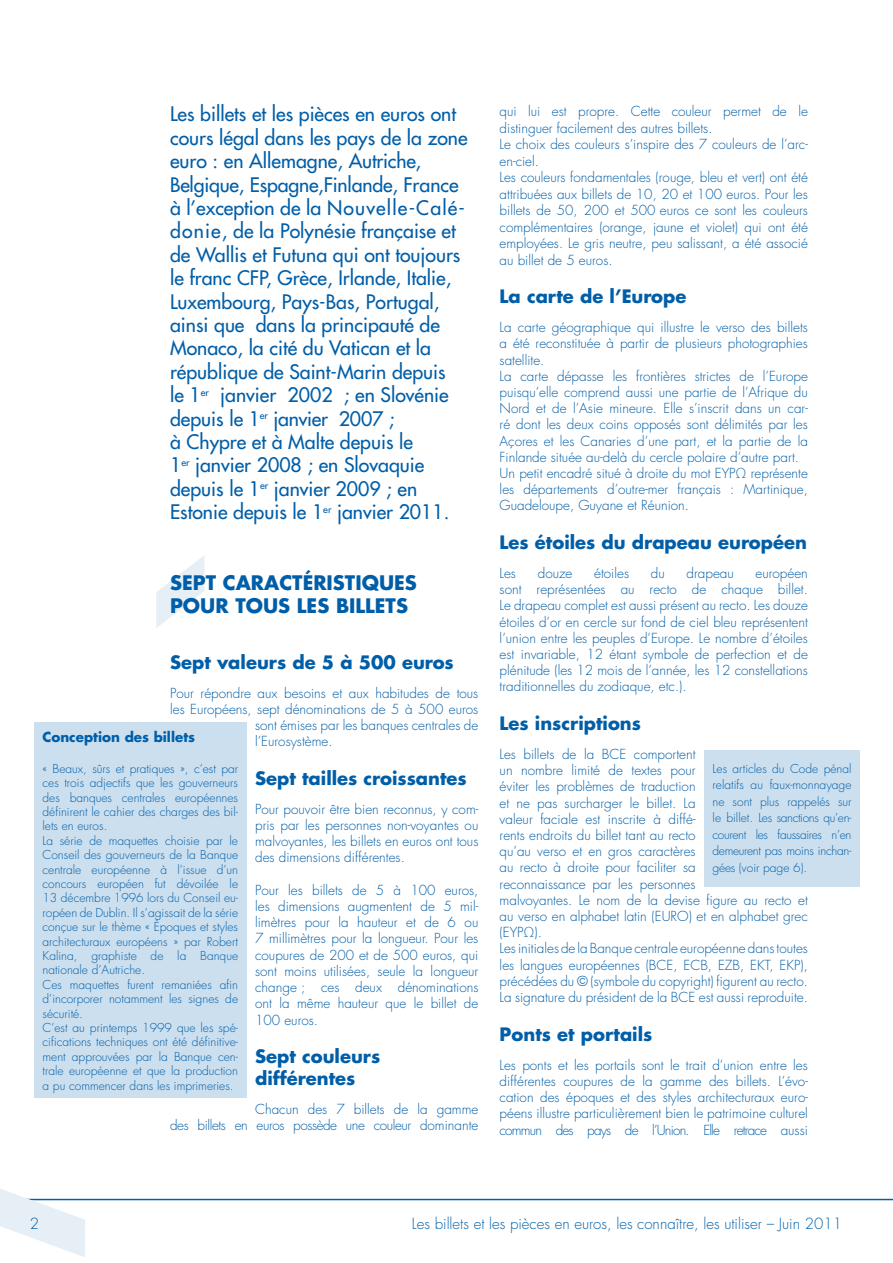
<style>
.page{position:relative;width:893px;height:1263px;background:#fff}
.page>*{position:absolute;margin:0;border:0;box-sizing:border-box;transform-origin:0 0}
.t1{font:500 19.5px/23.4px "Futura Std";color:#005ea8}
.t2{font:700 19.5px/23.4px "Futura Std";color:#005ea8}
.t3{font:700 18px/21.6px "Futura Std";color:#005ea8}
.t4{font:300 15px "Futura Std";color:#0060a9}
.t5{font:300 13.5px/16.2px "Futura Std";color:#005ea8;text-align:justify}
.t6{font:700 13.5px "Futura Std";color:#005ea8}
.t7{font:300 12px/14.4px "Futura Std";color:#005ea8}
</style>
<div class="page">
<hr style="left:0;top:1199px;width:893px;height:1px;background:#0060a9">
<svg style="left:0;top:1189px;width:85px;height:68px"></svg>
<svg style="left:156px;top:556px;width:48px;height:72px"></svg>
<div style="left:34px;top:722px;width:213px;height:376px;background:#ccdfee"></div>
<div style="left:704px;top:750px;width:156px;height:136px;background:#ccdfee"></div>
<p class="t1" style="left:170px;top:103px;width:299px">Les billets et les pièces en euros ont cours légal dans les pays de la zone euro : en Allemagne, Autriche, Belgique, Espagne,Finlande, France à l’exception de la Nouvelle-Calé&shy;donie, de la Polynésie française et de Wallis et Futuna qui ont toujours le franc CFP, Grèce, Irlande, Italie, Luxembourg, Pays-Bas, Portugal, ainsi que dans la principauté de Monaco, la cité du Vatican et la république de Saint-Marin depuis<br>le 1<sup>er</sup> janvier 2002 ; en Slovénie depuis le 1<sup>er</sup> janvier 2007 ;<br>à Chypre et à Malte depuis le<br>1<sup>er</sup> janvier 2008 ; en Slovaquie depuis le 1<sup>er</sup> janvier 2009 ; en Estonie depuis le 1<sup>er</sup> janvier 2011.</p>
<p class="t5" style="left:500px;top:104px;width:310px;text-align:left">qui lui est propre. Cette couleur permet de le distinguer facilement des autres billets.<br>Le choix des couleurs s’inspire des 7 couleurs de l’arc&shy;en-ciel.<br>Les couleurs fondamentales (rouge, bleu et vert) ont été attribuées aux billets de 10, 20 et 100 euros. Pour les billets de 50, 200 et 500 euros ce sont les couleurs complémentaires (orange, jaune et violet) qui ont été employées. Le gris neutre, peu salissant, a été associé au billet de 5 euros.</p>
<h2 class="t3" style="left:500px;top:285px;width:188px">La carte de l’Europe</h2>
<p class="t5" style="left:500px;top:320px;width:310px;text-align:left">La carte géographique qui illustre le verso des billets a été reconstituée à partir de plusieurs photographies satellite.<br>La carte dépasse les frontières strictes de l’Europe puisqu’elle comprend aussi une partie de l’Afrique du Nord et de l’Asie mineure. Elle s’inscrit dans un car&shy;ré dont les deux coins opposés sont délimités par les Açores et les Canaries d’une part, et la partie de la Finlande située au-delà du cercle polaire d’autre part.<br>Un petit encadré situé à droite du mot EYPΩ représente les départements d’outre-mer français : Martinique, Guadeloupe, Guyane et Réunion.</p>
<h2 class="t3" style="left:500px;top:531px;width:309px">Les étoiles du drapeau européen</h2>
<p class="t5" style="left:500px;top:565px;width:18px">Les</p>
<p class="t5" style="left:538px;top:565px;width:36px">douze</p>
<p class="t5" style="left:594px;top:565px;width:36px">étoiles</p>
<p class="t5" style="left:651px;top:565px;width:15px">du</p>
<p class="t5" style="left:687px;top:565px;width:49px">drapeau</p>
<p class="t5" style="left:500px;top:565px;width:310px;text-indent:256px">européen sont représentées au recto de chaque billet.<br>Le drapeau complet est aussi présent au recto. Les douze étoiles d’or en cercle sur fond de ciel bleu représentent l’union entre les peuples d’Europe. Le nombre d’étoiles est invariable, 12 étant symbole de perfection et de plénitude (les 12 mois de l’année, les 12 constellations traditionnelles du zodiaque, etc.).</p>
<h2 class="t3" style="left:500px;top:712px;width:143px">Les inscriptions</h2>
<p class="t5" style="left:500px;top:746px;width:310px;text-align:left">Les billets de la BCE comportent<br>un nombre limité de textes pour<br>éviter les problèmes de traduction<br>et ne pas surcharger le billet. La<br>valeur faciale est inscrite à diffé-<br>rents endroits du billet tant au recto<br>qu’au verso et en gros caractères<br>au recto à droite pour faciliter sa<br>reconnaissance par les personnes<br>malvoyantes. Le nom de la devise figure au recto et au verso en alphabet latin (EURO) et en alphabet grec (EYPΩ).<br>Les initiales de la Banque centrale européenne dans toutes les langues européennes (BCE, ECB, EZB, EKT, EKP), précédées du © (symbole du copyright) figurent au recto.<br>La signature du président de la BCE est aussi reproduite.</p>
<h2 class="t3" style="left:500px;top:1023px;width:154px">Ponts et portails</h2>
<p class="t5" style="left:500px;top:1057px;width:310px">Les ponts et les portails sont le trait d’union entre les différentes coupures de la gamme des billets. L’évo&shy;cation des époques et des styles architecturaux euro&shy;péens illustre particulièrement bien le patrimoine culturel commun des pays de l’Union. Elle retrace aussi</p>
<h1 class="t2" style="left:170px;top:570px;width:248px">SEPT CARACTÉRISTIQUES pour TOUS LES BILLETS</h1>
<h2 class="t3" style="left:170px;top:651px;width:285px">Sept valeurs de 5 à 500 euros</h2>
<p class="t5" style="left:170px;top:685px;width:310px">Pour répondre aux besoins et aux habitudes de tous</p>
<p class="t5" style="left:170px;top:701px;width:310px">les Européens, sept dénominations de 5 à 500 euros</p>
<p class="t5" style="left:255px;top:717px;width:225px">sont émises par les banques centrales de</p>
<p class="t5" style="left:255px;top:734px;width:79px">l’Eurosystème.</p>
<h2 class="t3" style="left:255px;top:767px;width:213px">Sept tailles croissantes</h2>
<p class="t5" style="left:255px;top:801px;width:225px">Pour pouvoir être bien reconnus, y com&shy;pris par les personnes non-voyantes ou malvoyantes, les billets en euros ont tous des dimensions différentes.</p>
<p class="t5" style="left:255px;top:882px;width:225px">Pour les billets de 5 à 100 euros, les dimensions augmentent de 5 mil&shy;limètres pour la hauteur et de 6 ou 7 millimètres pour la longueur. Pour les coupures de 200 et de 500 euros, qui sont moins utilisées, seule la longueur change ; ces deux dénominations ont la même hauteur que le billet de 100 euros.</p>
<h2 class="t3" style="left:255px;top:1045px;width:127px">Sept couleurs différentes</h2>
<p class="t5" style="left:170px;top:1101px;width:310px;text-align:right">Chacun des 7 billets de la gamme<br>des billets en euros possède une couleur dominante</p>
<p class="t6" style="left:43px;top:728px;width:154px">Conception des billets</p>
<p class="t7" style="left:43px;top:761px;width:197px">« Beaux, sûrs et pratiques », c’est par ces trois adjectifs que les gouverneurs des banques centrales européennes définirent le cahier des charges des bil&shy;lets en euros.<br>La série de maquettes choisie par le Conseil des gouverneurs de la Banque centrale européenne à l’issue d’un concours européen fut dévoilée le 13 décembre 1996 lors du Conseil eu&shy;ropéen de Dublin. Il s’agissait de la série conçue sur le thème « Époques et styles architecturaux européens » par Robert Kalina, graphiste de la Banque nationale d’Autriche.<br>Ces maquettes furent remaniées afin d’incorporer notamment les signes de sécurité.<br>C’est au printemps 1999 que les spé&shy;cifications techniques ont été définitive&shy;ment approuvées par la Banque cen&shy;trale européenne et que la production a pu commencer dans les imprimeries.</p>
<p class="t7" style="left:713px;top:760px;width:140px;line-height:16.5px;text-align:justify">Les articles du Code pénal relatifs au faux-monnayage ne sont plus rappelés sur le billet. Les sanctions qu’en&shy;courent les faussaires n’en demeurent pas moins inchan&shy;gées (voir page 6).</p>
<p class="t4" style="left:30px;top:1214px;width:11px">2</p>
<p class="t4" style="left:412px;top:1214px;width:432px">Les billets et les pièces en euros, les connaître, les utiliser – Juin 2011</p>
</div>
